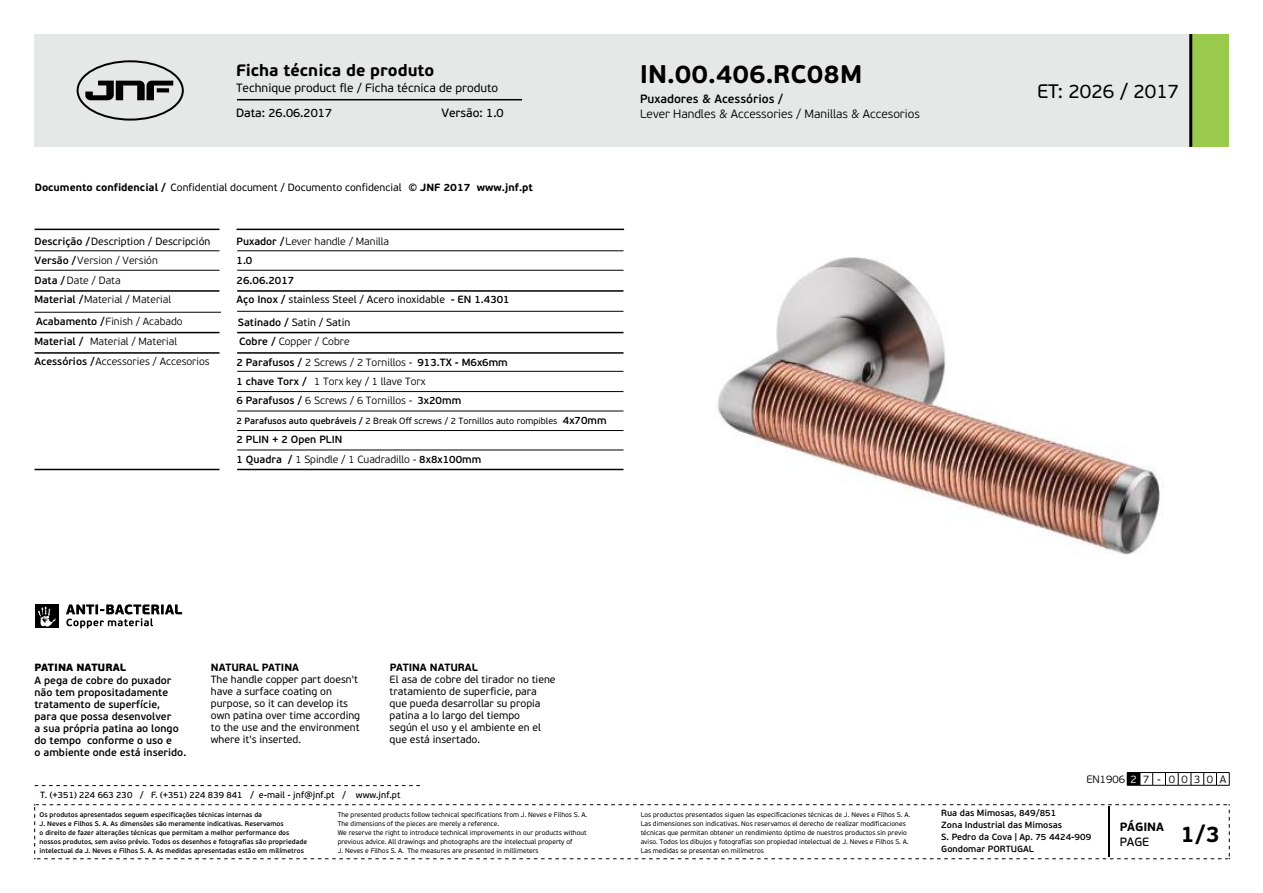
<style>
.page{position:relative;width:1263px;height:893px;background:#fff}
.page>*{position:absolute;margin:0;border:0;box-sizing:border-box;transform-origin:0 0}
.t1{font:700 25.5px "PF Beau Sans Pro";color:#000}
.t2{font:700 22.5px "PF Beau Sans Pro";color:#000}
.t3{font:19.5px "PF Beau Sans Pro";color:#000}
.t4{font:700 16.5px "PF Beau Sans Pro";color:#000}
.t5{font:300 12px "PF Beau Sans Pro";color:#000}
.t6{font:12px "PF Beau Sans Pro";color:#000}
.t7{font:12px "PF Beau Sans Pro Bbook";color:#000}
.t8{font:600 12px "PF Beau Sans Pro";color:#000}
.t9{font:700 12px "PF Beau Sans Pro";color:#000}
.t10{font:300 10.8px "PF Beau Sans Pro";letter-spacing:.49em;color:#000}
.t11{font:10.5px/11.9px "PF Beau Sans Pro";color:#000}
.t12{font:300 10.5px/19.5px "PF Beau Sans Pro";color:#000}
.t13{font:600 10.5px/12.1px "PF Beau Sans Pro";color:#000}
.t14{font:700 10.5px "PF Beau Sans Pro";color:#000}
.t15{font:900 10.5px "PF Beau Sans Pro";color:#000}
.t16{font:600 9px/12px "PF Beau Sans Pro";color:#000}
.t17{font:9px "PF Beau Sans Pro";color:#000}
.t18{font:9px "PF Beau Sans Pro Bbook";color:#000}
.t19{font:6.75px/9px "PF Beau Sans Pro";color:#000}
.t20{font:600 6.75px/9px "PF Beau Sans Pro";color:#000}
.s1{font-weight:700}
.s2{font-weight:600}
.s3{font-weight:400}
.s4{font-weight:600;font-size:10.5px}
.s5{color:#fff}
</style>
<div class="page">
<hr style="left:35px;top:229px;width:184px;height:1px;background:#000">
<hr style="left:236px;top:229px;width:388px;height:1px;background:#000">
<hr style="left:35px;top:290px;width:184px;height:2px;background:#000">
<hr style="left:237px;top:290px;width:386px;height:2px;background:#000">
<hr style="left:35px;top:251px;width:184px;height:1px;background:#000">
<hr style="left:237px;top:251px;width:386px;height:1px;background:#000">
<hr style="left:35px;top:270px;width:184px;height:1px;background:#000">
<hr style="left:237px;top:270px;width:386px;height:1px;background:#000">
<hr style="left:237px;top:311px;width:386px;height:1px;background:#000">
<svg style="left:34px;top:804px;width:1195px;height:55px"></svg>
<svg style="left:35px;top:785px;width:385px;height:1px"></svg>
<hr style="left:35px;top:312px;width:186px;height:1px;background:#000">
<hr style="left:237px;top:332px;width:386px;height:1px;background:#000">
<hr style="left:237px;top:352px;width:386px;height:2px;background:#000">
<hr style="left:35px;top:332px;width:184px;height:1px;background:#000">
<hr style="left:35px;top:352px;width:184px;height:2px;background:#000">
<div style="left:34px;top:34px;width:1195px;height:113px;background:#e6e8e8"></div>
<svg style="left:77px;top:60px;width:107px;height:61px"></svg>
<hr style="left:237px;top:99px;width:285px;height:1px;background:#000">
<div style="left:1192px;top:34px;width:37px;height:113px;background:#99c94d"></div>
<hr style="left:1189px;top:34px;width:3px;height:113px;background:#000">
<hr style="left:237px;top:391px;width:386px;height:1px;background:#000">
<hr style="left:35px;top:469px;width:184px;height:1px;background:#000">
<hr style="left:237px;top:371px;width:386px;height:1px;background:#000">
<hr style="left:237px;top:469px;width:386px;height:1px;background:#000">
<hr style="left:237px;top:411px;width:386px;height:1px;background:#000">
<hr style="left:237px;top:450px;width:386px;height:1px;background:#000">
<hr style="left:237px;top:430px;width:386px;height:1px;background:#000">
<svg style="left:1127px;top:772px;width:103px;height:14px"></svg>
<svg style="left:66px;top:604px;width:116px;height:24px"></svg>
<div style="left:35px;top:604px;width:23px;height:24px;background:#000"></div>
<svg style="left:38px;top:607px;width:18px;height:20px"></svg>
<img style="left:717px;top:257px;width:445px;height:298px">
<h3 class="t4" style="left:236px;top:63px;width:200px">Ficha técnica de produto</h3>
<h3 class="t6" style="left:236px;top:83px;width:264px">Technique product fle / Ficha técnica de produto</h3>
<h3 class="t7" style="left:236px;top:108px;width:98px">Data: 26.06.2017</h3>
<h3 class="t7" style="left:441px;top:108px;width:64px">Versão: 1.0</h3>
<h3 class="t11" style="left:35px;top:182px;width:500px"><span class="s1">Documento confidencial /</span> Confidential document / Documento confidencial <span class="s1">© JNF 2017 www.jnf.pt</span></h3>
<h3 class="t12" style="left:35px;top:232px;width:177px"><span class="s2">Descrição /</span> <span class="s3">Description / Descripción<br></span><span class="s2">Versão /</span>Version / Versión<br><span class="s2">Data /</span> Date / Data<br><span class="s2">Material /</span>Material / Material</h3>
<h3 class="t12" style="left:236px;top:232px;width:154px"><span class="s2">Puxador /</span> Lever handle / Manilla</h3>
<h3 class="t13" style="left:236px;top:252px;width:59px;line-height:19.5px">1.0<br>26.06.2017</h3>
<h3 class="t11" style="left:236px;top:295px;width:275px"><span class="s2">Aço Inox /</span> stainless Steel / Acero inoxidable <span class="s2">- EN 1.4301</span></h3>
<h3 class="t12" style="left:36px;top:312px;width:148px"><span class="s2">Acabamento /</span>Finish / Acabado</h3>
<h3 class="t11" style="left:238px;top:317px;width:114px"><span class="s2">Satinado /</span> Satin / Satin</h3>
<h3 class="t12" style="left:35px;top:332px;width:144px"><span class="s2">Material /</span> Material / Material</h3>
<h3 class="t12" style="left:239px;top:332px;width:112px"><span class="s2">Cobre /</span> Copper / Cobre</h3>
<h3 class="t12" style="left:35px;top:353px;width:177px"><span class="s2">Acessórios /</span> Accessories / Accesorios</h3>
<h3 class="t12" style="left:236px;top:354px;width:273px;line-height:19px"><span class="s2">2 Parafusos /</span> 2 Screws / 2 Tornillos - <span class="s2">913.TX - M6x6mm<br>1 chave Torx /</span> 1 Torx key / 1 llave Torx<br><span class="s2">6 Parafusos /</span> 6 Screws / 6 Tornillos - <span class="s2">3x20mm</span></h3>
<h3 class="t17" style="left:236px;top:417px;width:372px"><span class="s2">2 Parafusos auto quebráveis /</span> 2 Break Off screws / 2 Tornillos auto rompibles <span class="s4">4x70mm</span></h3>
<h3 class="t12" style="left:236px;top:450px;width:246px"><span class="s2">1 Quadra /</span> 1 Spindle / 1 Cuadradillo - <span class="s2">8x8x100mm</span></h3>
<h3 class="t13" style="left:236px;top:434px;width:107px">2 PLIN + 2 Open PLIN</h3>
<h1 class="t1" style="left:640px;top:64px;width:224px">IN.00.406.RC08M</h1>
<h3 class="t8" style="left:640px;top:94px;width:145px">Puxadores &amp; Acessórios /</h3>
<h3 class="t5" style="left:640px;top:109px;width:281px">Lever Handles &amp; Accessories / Manillas &amp; Accesorios</h3>
<h3 class="t3" style="left:1037px;top:83px;width:144px">ET: 2026 / 2017</h3>
<h3 class="t15" style="left:35px;top:663px;width:93px">PATINA NATURAL</h3>
<h3 class="t13" style="left:35px;top:675px;width:153px">A pega de cobre do puxador não tem propositadamente tratamento de superfície,<br>para que possa desenvolver<br>a sua própria patina ao longo do tempo conforme o uso e<br>o ambiente onde está inserido.</h3>
<h3 class="t14" style="left:211px;top:663px;width:90px">NATURAL PATINA</h3>
<h3 class="t11" style="left:211px;top:674px;width:151px">The handle copper part doesn't have a surface coating on purpose, so it can develop its own patina over time according to the use and the environment where it's inserted.</h3>
<h3 class="t14" style="left:390px;top:663px;width:90px">PATINA NATURAL</h3>
<h3 class="t11" style="left:390px;top:674px;width:167px">El asa de cobre del tirador no tiene tratamiento de superficie, para que pueda desarrollar su propia patina a lo largo del tiempo<br>según el uso y el ambiente en el que está insertado.</h3>
<h3 class="t18" style="left:40px;top:791px;width:362px">T. (+351) 224 663 230 / F. (+351) 224 839 841 / e-mail - jnf@jnf.pt / www.jnf.pt</h3>
<p class="t20" style="left:40px;top:810px;width:269px">Os produtos apresentados seguem especificações técnicas internas da<br>J. Neves e Filhos S. A. As dimensões são meramente indicativas. Reservamos<br>o direito de fazer alterações técnicas que permitam a melhor performance dos nossos produtos, sem aviso prévio. Todos os desenhos e fotografias são propriedade intelectual da J. Neves e Filhos S. A. As medidas apresentadas estão em milímetros</p>
<p class="t19" style="left:338px;top:810px;width:251px">The presented products follow technical specifications from J. Neves e Filhos S. A.<br>The dimensions of the pieces are merely a reference.<br>We reserve the right to introduce technical improvements in our products without previous advice. All drawings and photographs are the intelectual property of<br>J. Neves e Filhos S. A. The measures are presented in millimeters</p>
<p class="t19" style="left:641px;top:810px;width:271px">Los productos presentados siguen las especificaciones técnicas de J. Neves e Filhos S. A.<br>Las dimensiones son indicativas. Nos reservamos el derecho de realizar modificaciones técnicas que permitan obtener un rendimiento óptimo de nuestros productos sin previo aviso. Todos los dibujos y fotografías son propiedad intelectual de J. Neves e Filhos S. A.<br>Las medidas se presentan en milímetros</p>
<h3 class="t10" style="left:1086px;top:775px;width:141px">EN1906<span class="s5">2</span>7 - 0030A</h3>
<h3 class="t16" style="left:941px;top:808px;width:151px">Rua das Mimosas, 849/851<br>Zona Industrial das Mimosas<br>S. Pedro da Cova | Ap. 75 4424-909<br>Gondomar PORTUGAL</h3>
<h3 class="t9" style="left:1120px;top:822px;width:46px">PÁGINA</h3>
<h3 class="t7" style="left:1120px;top:837px;width:31px">PAGE</h3>
<h2 class="t2" style="left:1180px;top:825px;width:41px">1/3</h2>
</div>
